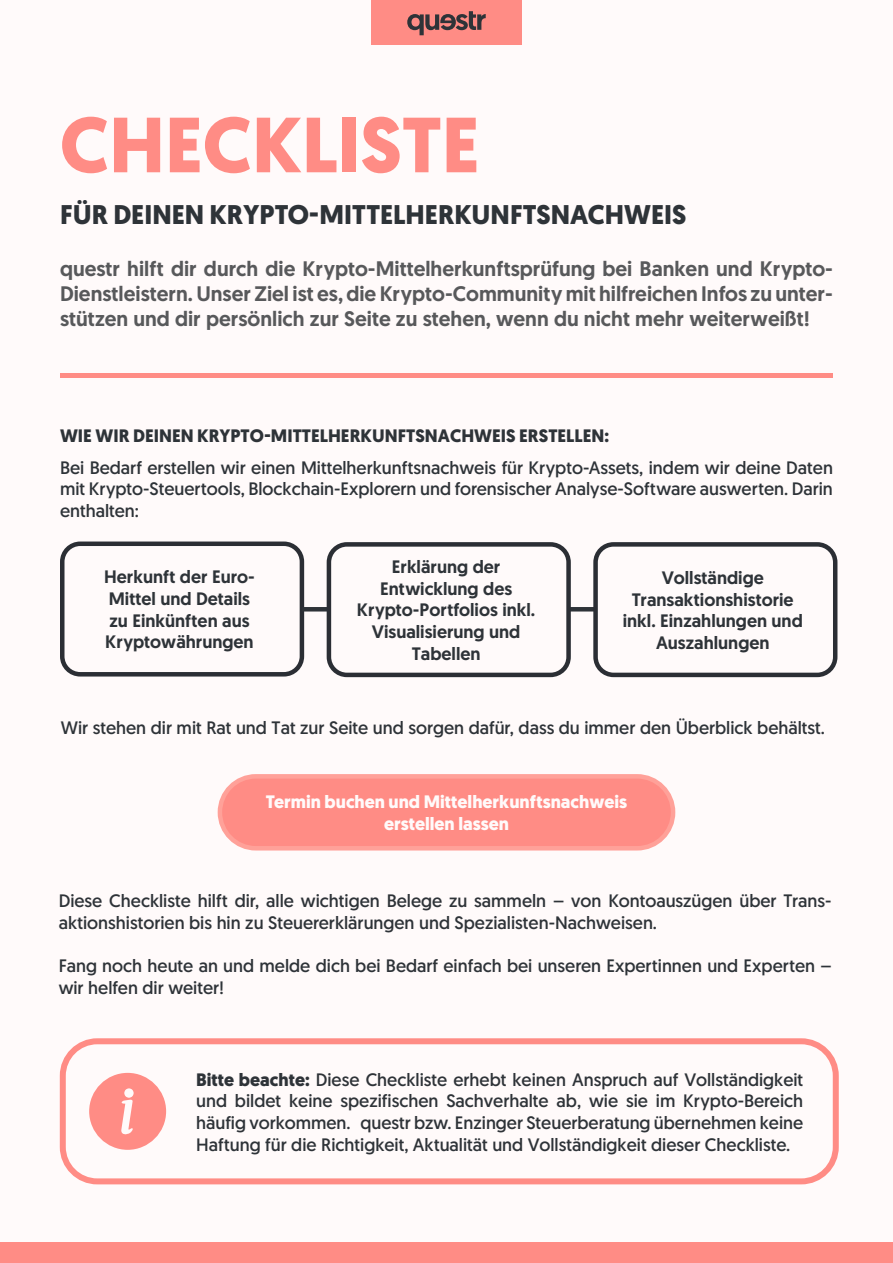
<style>
.page{position:relative;width:893px;height:1263px;background:#fffafa}
.page>*{position:absolute;margin:0;border:0;box-sizing:border-box;transform-origin:0 0}
.t1{font:700 78px "Geomanist";color:#ff8c85}
.t2{font:700 27px "Geomanist";color:#2e3338}
.t3{font:500 21px/25.2px "Geomanist";color:#58595b;text-align:justify}
.t4{font:18px/21.6px "Geomanist";color:#2e3338;text-align:justify}
.t5{font:500 18px/21.6px "Geomanist";color:#2e3338;text-align:center}
.t6{font:700 18px/21.6px "Geomanist";color:#fffafa;text-align:center}
.t7{font:700 18px "Geomanist";color:#2e3338}
.s1{font-weight:700}
</style>
<div class="page">
<div style="left:371px;top:0;width:151px;height:45px;background:#ff8c85"></div>
<div style="left:0;top:1242px;width:893px;height:21px;background:#ff8c85"></div>
<div style="left:60px;top:541px;width:244px;height:135px;border:4px solid #2b2e34;border-radius:18px"></div>
<hr style="left:567px;top:607px;width:29px;height:4px;background:#2e3338">
<hr style="left:302px;top:607px;width:27px;height:4px;background:#2e3338">
<div style="left:327px;top:542px;width:244px;height:135px;border:4px solid #2b2e34;border-radius:18px"></div>
<div style="left:593px;top:542px;width:244px;height:135px;border:4px solid #2b2e34;border-radius:18px"></div>
<svg style="left:407px;top:11px;width:79px;height:24px"></svg>
<div style="left:220px;top:776px;width:453px;height:72px;background:#ff8c85;border-radius:36px"></div>
<div style="left:218px;top:774px;width:457px;height:76px;border:4px solid #ffa199;border-radius:36px"></div>
<div style="left:60px;top:1038px;width:779px;height:146px;border:6px solid #ff8c85;border-radius:34px"></div>
<div style="left:89px;top:1073px;width:77px;height:77px;background:#ff8c85;border-radius:50%"></div>
<svg style="left:121px;top:1088px;width:13px;height:47px"></svg>
<div style="left:60px;top:373px;width:773px;height:5px;background:#ff8c85"></div>
<h1 class="t1" style="left:60px;top:93px;width:421px">CHECKLISTE</h1>
<h2 class="t2" style="left:60px;top:196px;width:628px">FÜR DEINEN KRYPTO-MITTELHERKUNFTSNACHWEIS</h2>
<p class="t3" style="left:60px;top:256px;width:774px">questr hilft dir durch die Krypto-Mittelherkunftsprüfung bei Banken und Krypto-Dienstleistern. Unser Ziel ist es, die Krypto-Community mit hilfreichen Infos zu unter&shy;stützen und dir persönlich zur Seite zu stehen, wenn du nicht mehr weiterweißt!</p>
<p class="t7" style="left:60px;top:423px;width:551px">WIE WIR DEINEN KRYPTO-MITTELHERKUNFTSNACHWEIS ERSTELLEN:</p>
<p class="t4" style="left:60px;top:456px;width:774px">Bei Bedarf erstellen wir einen Mittelherkunftsnachweis für Krypto-Assets, indem wir deine Daten mit Krypto-Steuertools, Blockchain-Explorern und forensischer Analyse-Software auswerten. Darin enthalten:</p>
<p class="t5" style="left:104px;top:566px;width:152px;text-align:left">Herkunft der Euro-<br>Mittel und Details zu Einkünften aus<br>Kryptowährungen</p>
<p class="t5" style="left:357px;top:556px;width:180px">Erklärung der<br>Entwicklung des<br>Krypto-Portfolios inkl.<br>Visualisierung und<br>Tabellen</p>
<p class="t5" style="left:623px;top:567px;width:182px">Vollständige<br>Transaktionshistorie inkl. Einzahlungen und<br>Auszahlungen</p>
<p class="t4" style="left:61px;top:716px;width:766px">Wir stehen dir mit Rat und Tat zur Seite und sorgen dafür, dass du immer den Überblick behältst.</p>
<p class="t6" style="left:266px;top:791px;width:363px">Termin buchen und Mittelherkunftsnachweis erstellen lassen</p>
<p class="t4" style="left:59px;top:890px;width:774px">Diese Checkliste hilft dir, alle wichtigen Belege zu sammeln – von Kontoauszügen über Trans&shy;aktionshistorien bis hin zu Steuererklärungen und Spezialisten-Nachweisen.</p>
<p class="t4" style="left:59px;top:954px;width:774px">Fang noch heute an und melde dich bei Bedarf einfach bei unseren Expertinnen und Experten – wir helfen dir weiter!</p>
<p class="t4" style="left:196px;top:1068px;width:609px"><span class="s1">Bitte beachte:</span> Diese Checkliste erhebt keinen Anspruch auf Vollständigkeit und bildet keine spezifischen Sachverhalte ab, wie sie im Krypto-Bereich häufig vorkommen. questr bzw. Enzinger Steuerberatung übernehmen keine Haftung für die Richtigkeit, Aktualität und Vollständigkeit dieser Checkliste.</p>
</div>
